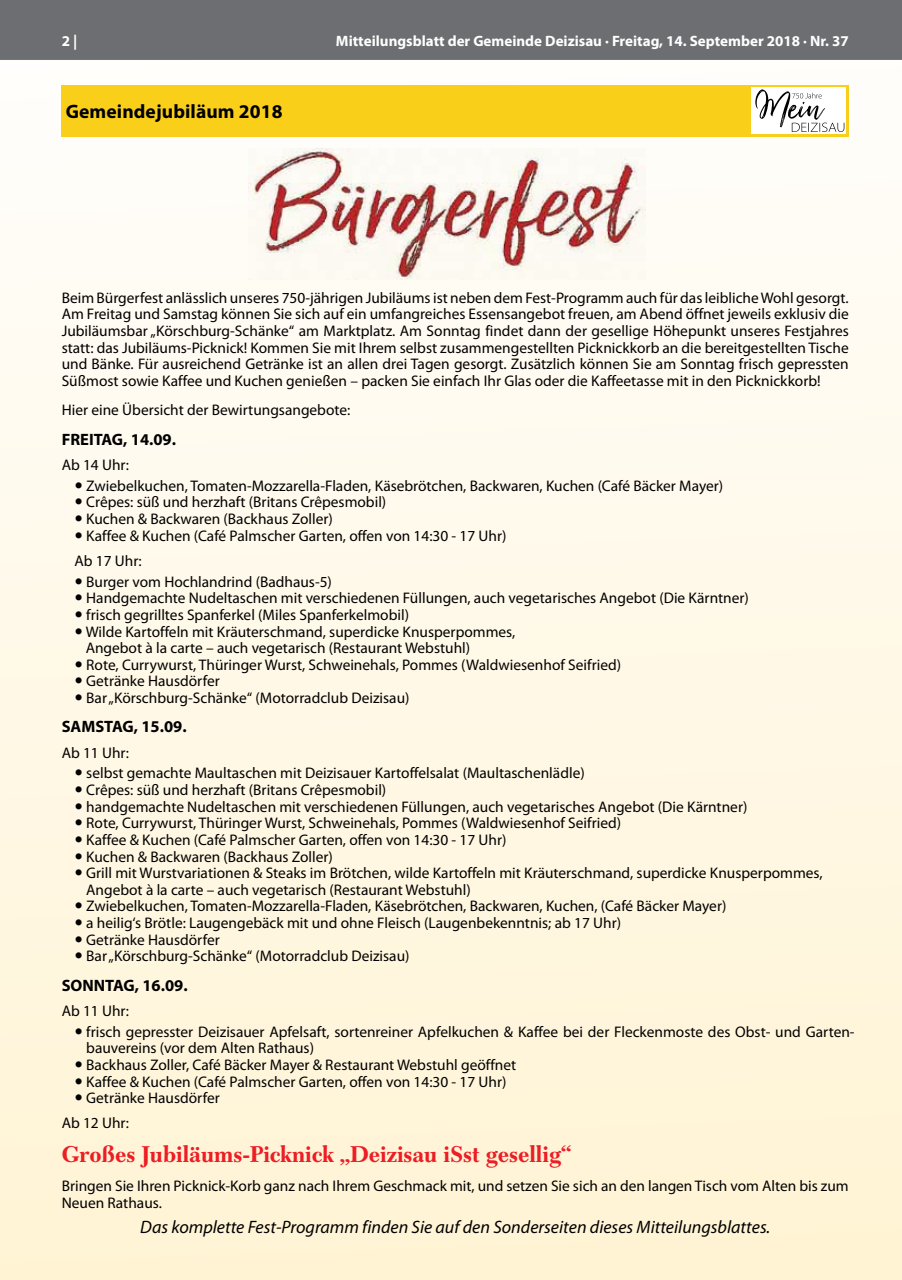
<style>
.page{position:relative;width:902px;height:1280px;background:#fff}
.page>*{position:absolute;margin:0;border:0;box-sizing:border-box;transform-origin:0 0}
.t1{font:700 22.5px "Caledonia BQ";color:#ed1d24}
.t2{font:700 19.5px "Myriad Pro";letter-spacing:.005em;color:#000}
.t3{font:italic 18px "Myriad Pro";color:#000}
.t4{font:700 16.5px "Myriad Pro";color:#000}
.t5{font:15.3px/16.6px "Myriad Pro";color:#000}
.t6{font:700 15px "Myriad Pro";color:#fff}
</style>
<div class="page">
<div style="left:0;top:0;width:901px;height:60px;background:#6d6e71"></div>
<div style="left:0;top:60px;width:901px;height:1220px;background:linear-gradient(to bottom,#fffdfa,#fff3d4)"></div>
<div style="left:62px;top:85px;width:786px;height:51px;background:#facf19"></div>
<div style="left:751px;top:87px;width:95px;height:47px;background:#fff"></div>
<svg style="left:755px;top:89px;width:89px;height:43px"></svg>
<img style="left:249px;top:149px;width:396px;height:130px">
<svg style="left:76px;top:482px;width:6px;height:6px"></svg>
<svg style="left:76px;top:499px;width:6px;height:6px"></svg>
<svg style="left:76px;top:515px;width:6px;height:6px"></svg>
<svg style="left:76px;top:532px;width:6px;height:6px"></svg>
<svg style="left:76px;top:578px;width:6px;height:6px"></svg>
<svg style="left:76px;top:595px;width:6px;height:6px"></svg>
<svg style="left:76px;top:611px;width:6px;height:6px"></svg>
<svg style="left:76px;top:628px;width:6px;height:6px"></svg>
<svg style="left:76px;top:661px;width:6px;height:6px"></svg>
<svg style="left:76px;top:678px;width:6px;height:6px"></svg>
<svg style="left:76px;top:694px;width:6px;height:6px"></svg>
<svg style="left:76px;top:770px;width:6px;height:6px"></svg>
<svg style="left:76px;top:786px;width:6px;height:6px"></svg>
<svg style="left:76px;top:803px;width:6px;height:6px"></svg>
<svg style="left:76px;top:820px;width:6px;height:6px"></svg>
<svg style="left:76px;top:836px;width:6px;height:6px"></svg>
<svg style="left:76px;top:853px;width:6px;height:6px"></svg>
<svg style="left:76px;top:869px;width:6px;height:7px"></svg>
<svg style="left:76px;top:903px;width:6px;height:6px"></svg>
<svg style="left:76px;top:919px;width:6px;height:6px"></svg>
<svg style="left:76px;top:936px;width:6px;height:6px"></svg>
<svg style="left:76px;top:953px;width:6px;height:6px"></svg>
<svg style="left:76px;top:1028px;width:6px;height:6px"></svg>
<svg style="left:76px;top:1061px;width:6px;height:6px"></svg>
<svg style="left:76px;top:1078px;width:6px;height:6px"></svg>
<svg style="left:76px;top:1094px;width:6px;height:7px"></svg>
<p class="t6" style="left:62px;top:31px;width:17px">2 |</p>
<p class="t6" style="left:336px;top:31px;width:514px">Mitteilungsblatt der Gemeinde Deizisau · Freitag, 14. September 2018 · Nr. 37</p>
<p class="t2" style="left:66px;top:98px;width:218px">Gemeindejubiläum 2018</p>
<p class="t5" style="left:62px;top:289px;width:788px;text-align:justify">Beim Bürgerfest anlässlich unseres 750-jährigen Jubiläums ist neben dem Fest-Programm auch für das leibliche Wohl gesorgt.<br>Am Freitag und Samstag können Sie sich auf ein umfangreiches Essensangebot freuen, am Abend öffnet jeweils exklusiv die Jubiläumsbar „Körschburg-Schänke“ am Marktplatz. Am Sonntag findet dann der gesellige Höhepunkt unseres Festjahres statt: das Jubiläums-Picknick! Kommen Sie mit Ihrem selbst zusammengestellten Picknickkorb an die bereitgestellten Tische und Bänke. Für ausreichend Getränke ist an allen drei Tagen gesorgt. Zusätzlich können Sie am Sonntag frisch gepressten Süßmost sowie Kaffee und Kuchen genießen – packen Sie einfach Ihr Glas oder die Kaffeetasse mit in den Picknickkorb!</p>
<p class="t5" style="left:62px;top:402px;width:290px">Hier eine Übersicht der Bewirtungsangebote:</p>
<p class="t4" style="left:62px;top:428px;width:116px">FREITAG, 14.09.</p>
<p class="t5" style="left:86px;top:454px;width:638px;line-height:20.9px;text-indent:-25px">Ab 14 Uhr:<br>Zwiebelkuchen, Tomaten-Mozzarella-Fladen, Käsebrötchen, Backwaren, Kuchen (Café Bäcker Mayer)</p>
<p class="t5" style="left:86px;top:494px;width:422px">Crêpes: süß und herzhaft (Britans Crêpesmobil)<br>Kuchen &amp; Backwaren (Backhaus Zoller)<br>Kaffee &amp; Kuchen (Café Palmscher Garten, offen von 14:30 - 17 Uhr)</p>
<p class="t5" style="left:86px;top:550px;width:247px;line-height:20.9px;text-indent:-12px">Ab 17 Uhr:<br>Burger vom Hochlandrind (Badhaus-5)</p>
<p class="t5" style="left:86px;top:590px;width:664px">Handgemachte Nudeltaschen mit verschiedenen Füllungen, auch vegetarisches Angebot (Die Kärntner) frisch gegrilltes Spanferkel (Miles Spanferkelmobil)<br>Wilde Kartoffeln mit Kräuterschmand, superdicke Knusperpommes,<br>Angebot à la carte – auch vegetarisch (Restaurant Webstuhl)<br>Rote, Currywurst, Thüringer Wurst, Schweinehals, Pommes (Waldwiesenhof Seifried)<br>Getränke Hausdörfer<br>Bar „Körschburg-Schänke“ (Motorradclub Deizisau)</p>
<p class="t4" style="left:62px;top:716px;width:126px">SAMSTAG, 15.09.</p>
<p class="t5" style="left:86px;top:742px;width:500px;line-height:20.9px;text-indent:-25px">Ab 11 Uhr:<br>selbst gemachte Maultaschen mit Deizisauer Kartoffelsalat (Maultaschenlädle)</p>
<p class="t5" style="left:86px;top:781px;width:737px">Crêpes: süß und herzhaft (Britans Crêpesmobil)<br>handgemachte Nudeltaschen mit verschiedenen Füllungen, auch vegetarisches Angebot (Die Kärntner)<br>Rote, Currywurst, Thüringer Wurst, Schweinehals, Pommes (Waldwiesenhof Seifried)<br>Kaffee &amp; Kuchen (Café Palmscher Garten, offen von 14:30 - 17 Uhr)<br>Kuchen &amp; Backwaren (Backhaus Zoller)<br>Grill mit Wurstvariationen &amp; Steaks im Brötchen, wilde Kartoffeln mit Kräuterschmand, superdicke Knusperpommes, Angebot à la carte – auch vegetarisch (Restaurant Webstuhl)<br>Zwiebelkuchen, Tomaten-Mozzarella-Fladen, Käsebrötchen, Backwaren, Kuchen, (Café Bäcker Mayer)<br>a heilig‘s Brötle: Laugengebäck mit und ohne Fleisch (Laugenbekenntnis; ab 17 Uhr)<br>Getränke Hausdörfer<br>Bar „Körschburg-Schänke“ (Motorradclub Deizisau)</p>
<p class="t4" style="left:62px;top:974px;width:127px">SONNTAG, 16.09.</p>
<p class="t5" style="left:86px;top:1000px;width:769px;line-height:20.9px;text-indent:-25px">Ab 11 Uhr:<br>frisch gepresster Deizisauer Apfelsaft, sortenreiner Apfelkuchen &amp; Kaffee bei der Fleckenmoste des Obst- und Garten-</p>
<p class="t5" style="left:86px;top:1040px;width:431px">bauvereins (vor dem Alten Rathaus)<br>Backhaus Zoller, Café Bäcker Mayer &amp; Restaurant Webstuhl geöffnet Kaffee &amp; Kuchen (Café Palmscher Garten, offen von 14:30 - 17 Uhr)<br>Getränke Hausdörfer</p>
<p class="t5" style="left:62px;top:1115px;width:69px">Ab 12 Uhr:</p>
<h1 class="t1" style="left:62px;top:1140px;width:511px">Großes Jubiläums-Picknick „Deizisau iSst gesellig“</h1>
<p class="t5" style="left:62px;top:1178px;width:788px">Bringen Sie Ihren Picknick-Korb ganz nach Ihrem Geschmack mit, und setzen Sie sich an den langen Tisch vom Alten bis zum<br>Neuen Rathaus.</p>
<p class="t3" style="left:140px;top:1217px;width:631px">Das komplette Fest-Programm finden Sie auf den Sonderseiten dieses Mitteilungsblattes.</p>
</div>
